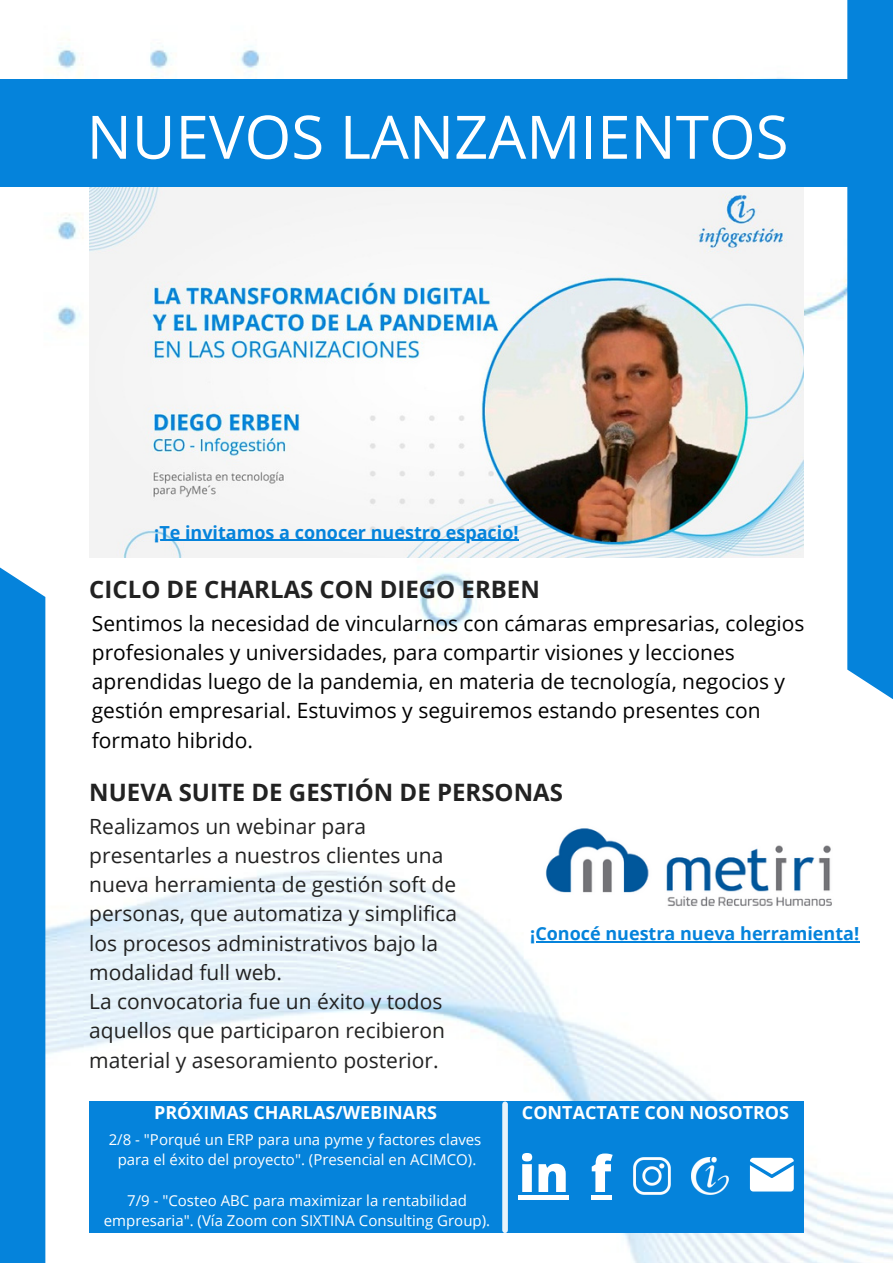
<style>
.page{position:relative;width:893px;height:1264px;background:#fff}
.page>*{position:absolute;margin:0;border:0;box-sizing:border-box;transform-origin:0 0}
.t1{font:60px "Open Sans";color:#fff}
.t2{font:800 50.25px "Open Sans";color:#fff}
.t3{font:700 24px "Open Sans";color:#222}
.t4{font:21px/29.2px "Open Sans";color:#222}
.t5{font:21px/29.2px "Open Sans";color:#000}
.t6{font:700 18px "Open Sans";color:#0583db}
.t7{font:700 18px "Open Sans";color:#fff}
.t8{font:15px/20.2px "Open Sans";color:#fff;text-align:center}
</style>
<div class="page">
<img style="left:45px;top:39px;width:847px;height:1223px">
<img style="left:89px;top:187px;width:714px;height:370px">
<div style="left:0;top:567px;width:45px;height:695px;background:#0583db"></div>
<div style="left:847px;top:0;width:45px;height:699px;background:#0583db"></div>
<div style="left:89px;top:1101px;width:714px;height:131px;background:#0583db"></div>
<div style="left:502px;top:1104px;width:6px;height:126px;background:#e8f3fa"></div>
<svg style="left:749px;top:1157px;width:44px;height:34px"></svg>
<div style="left:0;top:79px;width:847px;height:108px;background:#0583db"></div>
<img style="left:691px;top:1157px;width:37px;height:37px">
<img style="left:633px;top:1157px;width:37px;height:37px">
<img style="left:541px;top:817px;width:317px;height:102px">
<div style="left:519px;top:1194px;width:50px;height:5px;background:#fff"></div>
<div style="left:590px;top:1194px;width:21px;height:5px;background:#fff"></div>
<hr style="left:530px;top:941px;width:329px;height:1px;background:#0583db">
<hr style="left:154px;top:539px;width:365px;height:1px;background:#0583db">
<h1 class="t1" style="left:87px;top:95px;width:703px">NUEVOS LANZAMIENTOS</h1>
<p class="t6" style="left:154px;top:519px;width:366px">¡Te invitamos a conocer nuestro espacio!</p>
<p class="t3" style="left:89px;top:572px;width:452px">CICLO DE CHARLAS CON DIEGO ERBEN</p>
<p class="t5" style="left:92px;top:608px;width:714px">Sentimos la necesidad de vincularnos con cámaras empresarias, colegios profesionales y universidades, para compartir visiones y lecciones aprendidas luego de la pandemia, en materia de tecnología, negocios y gestión empresarial. Estuvimos y seguiremos estando presentes con formato hibrido.</p>
<p class="t3" style="left:89px;top:775px;width:475px">NUEVA SUITE DE GESTIÓN DE PERSONAS</p>
<p class="t4" style="left:89px;top:810px;width:369px">Realizamos un webinar para presentarles a nuestros clientes una nueva herramienta de gestión soft de personas, que automatiza y simplifica los procesos administrativos bajo la modalidad full web.<br>La convocatoria fue un éxito y todos aquellos que participaron recibieron material y asesoramiento posterior.</p>
<p class="t7" style="left:154px;top:1099px;width:284px">PRÓXIMAS CHARLAS/WEBINARS</p>
<p class="t7" style="left:522px;top:1099px;width:269px">CONTACTATE CON NOSOTROS</p>
<p class="t6" style="left:530px;top:921px;width:330px">¡Conocé nuestra nueva herramienta!</p>
<p class="t8" style="left:109px;top:1128px;width:374px">2/8 - "Porqué un ERP para una pyme y factores claves para el éxito del proyecto". (Presencial en ACIMCO).</p>
<p class="t8" style="left:104px;top:1189px;width:387px">7/9 - "Costeo ABC para maximizar la rentabilidad empresaria". (Vía Zoom con SIXTINA Consulting Group).</p>
<h2 class="t2" style="left:519px;top:1138px;width:94px">in f</h2>
</div>
